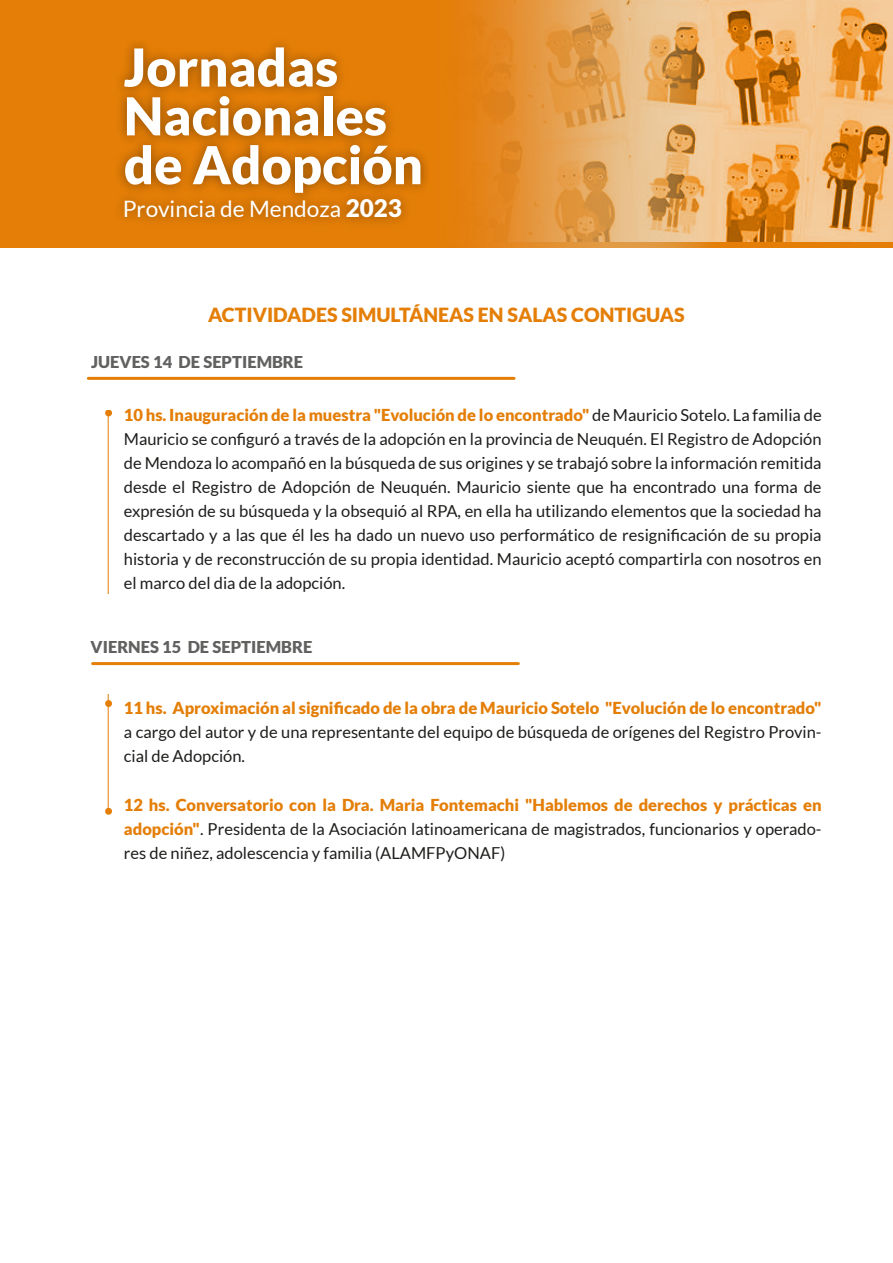
<style>
.page{position:relative;width:893px;height:1263px;background:#fff}
.page>*{position:absolute;margin:0;border:0;box-sizing:border-box;transform-origin:0 0}
.t1{font:900 52.35px/48.9px "Lato";color:#fff}
.t2{font:22.65px "Lato";color:#fff}
.t3{font:900 19.5px "Lato";color:#e47e07}
.t4{font:16.5px/24px "Lato";color:#1d1d1b;text-align:justify}
.t5{font:900 16.5px "Lato";color:#e47e07}
.t6{font:900 16.5px "Lato";color:#616160}
.s1{font-weight:900;font-size:24.3px}
.s2{font-weight:900;color:#e47e07}
</style>
<div class="page">
<hr style="left:108px;top:344px;width:1px;height:467px;background:#e47e07">
<div style="left:105px;top:409px;width:7px;height:7px;background:#e47e07;border-radius:50%"></div>
<svg style="left:0;top:0;width:893px;height:248px;background:#d97806"></svg>
<img style="left:714px;top:0;width:179px;height:242px">
<svg style="left:464px;top:0;width:250px;height:248px;background:#e3a051"></svg>
<div style="left:105px;top:808px;width:7px;height:7px;background:#e47e07;border-radius:50%"></div>
<div style="left:105px;top:700px;width:7px;height:7px;background:#e47e07;border-radius:50%"></div>
<div style="left:95px;top:594px;width:29px;height:100px;background:#fff"></div>
<hr style="left:93px;top:662px;width:425px;height:3px;background:#e47e07">
<div style="left:88px;top:329px;width:30px;height:80px;background:#fff"></div>
<hr style="left:88px;top:377px;width:426px;height:3px;background:#e47e07">
<h1 class="t1" style="left:124px;top:42px;width:301px">Jornadas<br>Nacionales de Adopción</h1>
<h2 class="t2" style="left:123px;top:196px;width:281px">Provincia de Mendoza <span class="s1">2023</span></h2>
<p class="t3" style="left:208px;top:303px;width:478px">ACTIVIDADES SIMULTÁNEAS EN SALAS CONTIGUAS</p>
<p class="t6" style="left:91px;top:352px;width:214px">JUEVES 14 DE SEPTIEMBRE</p>
<p class="t4" style="left:124px;top:403px;width:699px"><span class="s2">10 hs. Inauguración de la muestra "Evolución de lo encontrado"</span> de Mauricio Sotelo. La familia de Mauricio se configuró a través de la adopción en la provincia de Neuquén. El Registro de Adopción de Mendoza lo acompañó en la búsqueda de sus origines y se trabajó sobre la información remitida desde el Registro de Adopción de Neuquén. Mauricio siente que ha encontrado una forma de expresión de su búsqueda y la obsequió al RPA, en ella ha utilizando elementos que la sociedad ha descartado y a las que él les ha dado un nuevo uso performático de resignificación de su propia historia y de reconstrucción de su propia identidad. Mauricio aceptó compartirla con nosotros en el marco del dia de la adopción.</p>
<p class="t6" style="left:91px;top:638px;width:223px">VIERNES 15 DE SEPTIEMBRE</p>
<p class="t5" style="left:124px;top:698px;width:699px">11 hs. Aproximación al significado de la obra de Mauricio Sotelo "Evolución de lo encontrado"</p>
<p class="t4" style="left:124px;top:719px;width:699px">a cargo del autor y de una representante del equipo de búsqueda de orígenes del Registro Provin&shy;cial de Adopción.</p>
<p class="t4" style="left:124px;top:793px;width:699px"><span class="s2">12 hs. Conversatorio con la Dra. Maria Fontemachi "Hablemos de derechos y prácticas en adopción"</span>. Presidenta de la Asociación latinoamericana de magistrados, funcionarios y operado&shy;res de niñez, adolescencia y familia (ALAMFPyONAF)</p>
</div>
